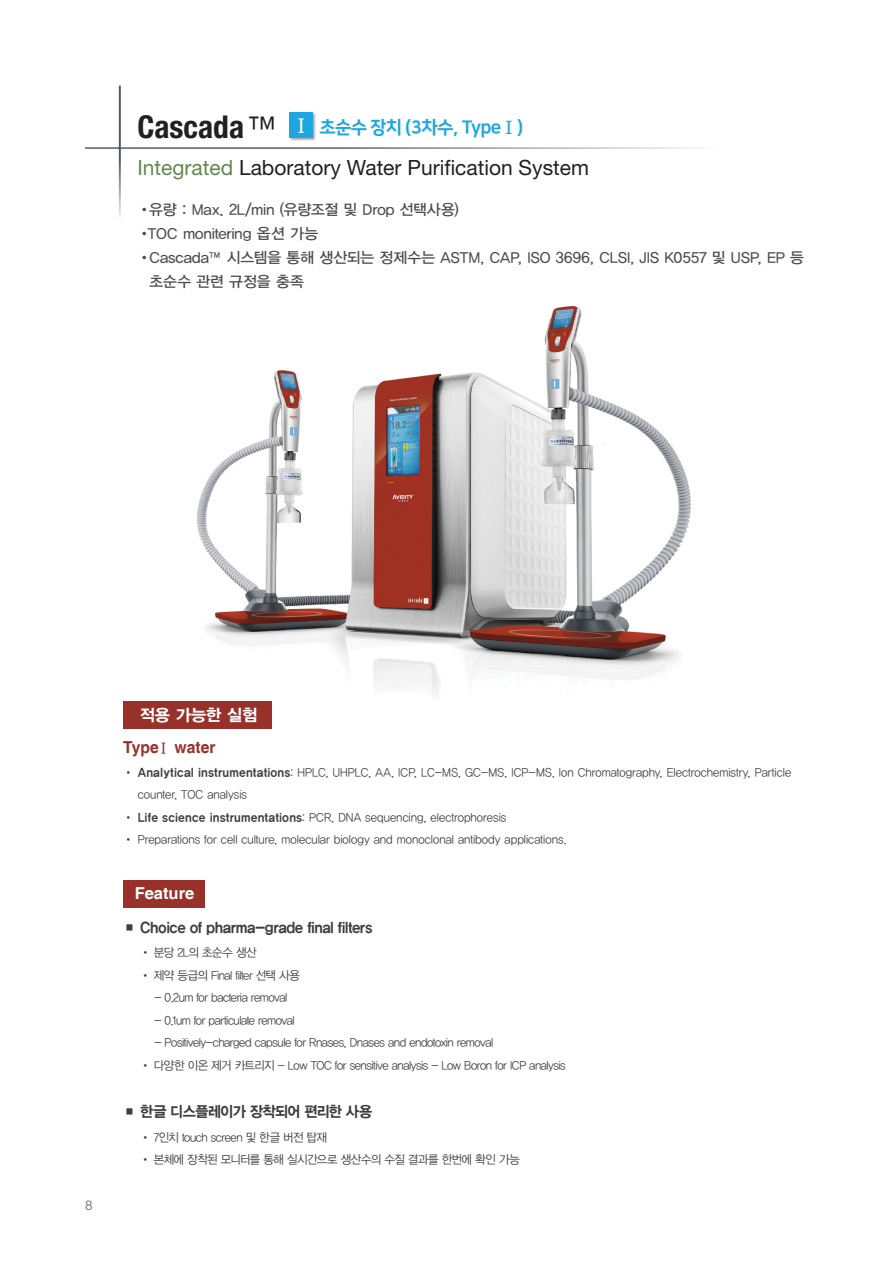
<style>
.page{position:relative;width:893px;height:1263px;background:#fff}
.page>*{position:absolute;margin:0;border:0;box-sizing:border-box;transform-origin:0 0}
.서브타이틀{font:700 condensed 31.5px "Helvetica Neue LT Std";color:#231f20}
.서브타이틀-2{font:21.6px "YDVY Mj O145";color:#fff}
.서브타이틀-3{font:21px "Helvetica Neue LT Std";color:#231f20}
.서브타이틀-4{font:18px "Nanum Square EB";letter-spacing:-.04em;color:#1da6df}
.본문{font:700 16.5px "Helvetica";color:#98312a;scale:.95 1}
.t1{font:16.5px "YDVYGO15";color:#fff}
.t2{font:700 16.5px "Helvetica";color:#fff}
.서브타이틀-5{font:15px/24px "YDVYGO13";color:#4b4c4d}
.본문-2{font:15px "YDVYGO15";letter-spacing:-.04em;color:#3e3e3f;scale:.95 1}
.t3{font:13.5px "Helvetica Neue LT Std";color:#808285}
.본문-3{font:12px "YDVYGO12";letter-spacing:-.025em;color:#3e3e3f;scale:.95 1}
.본문-4{font:12px/22.5px "YDVYGO12";color:#3e3e3f;scale:.95 1}
.본문-5{font:12px "YDVYGO12";letter-spacing:.005em;color:#3e3e3f;scale:.95 1}
.본문-6{font:12px "YDVYGO12";letter-spacing:-.05em;color:#3e3e3f;scale:.95 1}
.본문-7{font:12px "YDVYGO12";letter-spacing:-.045em;color:#3e3e3f;scale:.95 1}
.s1{font-weight:400}
.s2{font-family:"Nanum Myeongjo";font-weight:800}
.s3{color:#63884d}
.s4{font-family:"YDVY Mj O145";font-weight:400}
.s5{font-family:"YDVYGO15"}
</style>
<div class="page">
<img style="left:157px;top:306px;width:534px;height:396px">
<svg style="left:85px;top:86px;width:614px;height:132px"></svg>
<div style="left:123px;top:702px;width:149px;height:27px;background:#98312a"></div>
<div style="left:123px;top:880px;width:82px;height:27px;background:#98312a"></div>
<p class="서브타이틀" style="left:137px;top:108px;width:140px">Cascada<span class="s1">™</span></p>
<p class="서브타이틀-2" style="left:291px;top:112px;width:22px">Ⅰ</p>
<p class="서브타이틀-4" style="left:319px;top:118px;width:205px">초순수 장치 (3차수, Type<span class="s2">Ⅰ</span>)</p>
<p class="서브타이틀-3" style="left:137px;top:154px;width:453px"><span class="s3">Integrated</span> Laboratory Water Purification System</p>
<p class="서브타이틀-5" style="left:137px;top:197px;width:323px">•유량 : Max. 2L/min (유량조절 및 Drop 선택사용)</p>
<p class="서브타이틀-5" style="left:137px;top:221px;width:182px">•TOC monitering 옵션 가능</p>
<p class="서브타이틀-5" style="left:149px;top:245px;width:656px;text-indent:-12px">•Cascada™ 시스템을 통해 생산되는 정제수는 ASTM, CAP, ISO 3696, CLSI, JIS K0557 및 USP, EP 등 초순수 관련 규정을 충족</p>
<p class="t3" style="left:85px;top:1197px;width:9px">8</p>
<p class="t1" style="left:140px;top:705px;width:119px">적용 가능한 실험</p>
<p class="본문" style="left:123px;top:738px;width:99px">Type<span class="s4">Ⅰ</span> water</p>
<p class="본문-4" style="left:138px;top:761px;width:689px;text-indent:-14px">• <span class="s5">Analytical instrumentations</span>: HPLC, UHPLC, AA, ICP, LC-MS, GC-MS, ICP-MS, Ion Chromatography, Electrochemistry, Particle counter, TOC analysis</p>
<p class="본문-5" style="left:123px;top:810px;width:405px">• <span class="s5">Life science instrumentations</span>: PCR, DNA sequencing, electrophoresis</p>
<p class="본문-4" style="left:123px;top:828px;width:468px">• Preparations for cell culture, molecular biology and monoclonal antibody applications.</p>
<p class="t2" style="left:135px;top:883px;width:61px">Feature</p>
<p class="본문-2" style="left:123px;top:919px;width:264px">■ Choice of pharma-grade final filters</p>
<p class="본문-3" style="left:140px;top:946px;width:124px">• 분당 2L의 초순수 생산</p>
<p class="본문-7" style="left:140px;top:968px;width:170px">• 제약 등급의 Final filter 선택 사용</p>
<p class="본문-3" style="left:154px;top:991px;width:141px">- 0.2um for bacteria removal</p>
<p class="본문-3" style="left:154px;top:1013px;width:149px">- 0.1um for particulate removal</p>
<p class="본문-3" style="left:154px;top:1036px;width:358px">- Positively-charged capsule for Rnases, Dnases and endotoxin removal</p>
<p class="본문-3" style="left:140px;top:1058px;width:449px">• 다양한 이온 제거 카트리지 - Low TOC for sensitive analysis - Low Boron for ICP analysis</p>
<p class="본문-2" style="left:123px;top:1103px;width:263px">■ 한글 디스플레이가 장착되어 편리한 사용</p>
<p class="본문-3" style="left:140px;top:1130px;width:198px">• 7인치 touch screen 및 한글 버전 탑재</p>
<p class="본문-6" style="left:140px;top:1152px;width:401px">• 본체에 장착된 모니터를 통해 실시간으로 생산수의 수질 결과를 한번에 확인 가능</p>
</div>
